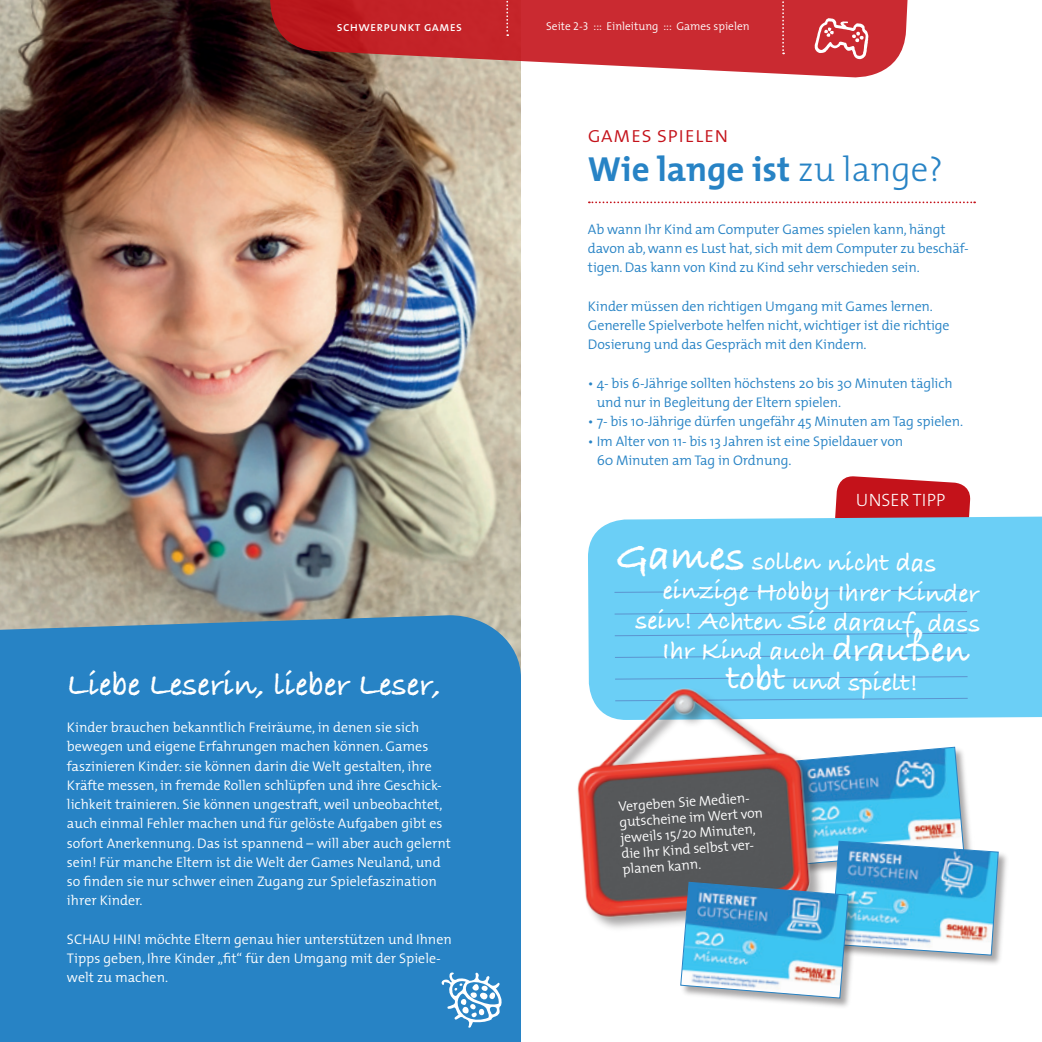
<style>
.page{position:relative;width:1042px;height:1042px;background:#fff}
.page>*{position:absolute;margin:0;border:0;box-sizing:border-box;transform-origin:0 0}
.t1{font:700 35px "The Mix";color:#2783c5}
.t2{font:33.25px "Bradley Hand ITCTT Bold";color:#fff}
.t3{font:26.6px "Bradley Hand ITCTT Bold";color:#fff}
.t4{font:22.75px "The Mix Light Caps";color:#c4121a}
.t5{font:17.85px "The Mix Light Caps";color:#fff}
.t6{font:300 14px/19.2px "The Mix";color:#fff}
.t7{font:300 14px/19.2px "The Mix";letter-spacing:-.01em;color:#2783c5}
.t8{font:13.12px "The Mix Caps";letter-spacing:.02em;color:#fff}
.t9{font:300 11.38px "The Mix";color:#fff}
.s1{font-family:"The Mix Semi Light Caps";font-weight:400}
.s2{font-weight:300}
.s3{font-size:43.23px}
.s4{font-size:36.57px}
</style>
<div class="page">
<svg style="left:835px;top:476px;width:136px;height:40px"></svg>
<div style="left:588px;top:516px;width:454px;height:203px;background:#6bcff6"></div>
<svg style="left:613px;top:589px;width:355px;height:4px"></svg>
<svg style="left:614px;top:611px;width:354px;height:4px"></svg>
<svg style="left:614px;top:632px;width:354px;height:4px"></svg>
<svg style="left:614px;top:654px;width:354px;height:4px"></svg>
<svg style="left:851px;top:676px;width:117px;height:4px"></svg>
<svg style="left:851px;top:697px;width:117px;height:5px"></svg>
<img style="left:0;top:0;width:521px;height:615px">
<div style="left:830px;top:839px;width:179px;height:127px;background:#231f20;opacity:.4"></div>
<img style="left:577px;top:666px;width:274px;height:263px">
<div style="left:679px;top:880px;width:180px;height:129px;background:#231f20;opacity:.4"></div>
<svg style="left:680px;top:746px;width:319px;height:252px"></svg>
<svg style="left:268px;top:0;width:640px;height:80px;fill:#ca2a31"></svg>
<div style="left:0;top:615px;width:521px;height:427px;background:#2783c5"></div>
<svg style="left:506px;top:0;width:2px;height:36px"></svg>
<svg style="left:782px;top:0;width:2px;height:54px"></svg>
<svg style="left:815px;top:18px;width:53px;height:41px"></svg>
<svg style="left:439px;top:971px;width:64px;height:58px"></svg>
<svg style="left:589px;top:201px;width:386px;height:2px"></svg>
<p class="t8" style="left:337px;top:16px;width:127px">schwerpunkt games</p>
<p class="t9" style="left:546px;top:17px;width:205px">Seite <span class="s1">2-3</span> ::: Einleitung ::: Games spielen</p>
<p class="t4" style="left:588px;top:115px;width:142px">games spielen</p>
<p class="t1" style="left:588px;top:140px;width:357px">Wie lange ist <span class="s2">zu lange?</span></p>
<p class="t7" style="left:588px;top:219px;width:382px">Ab wann Ihr Kind am Computer Games spielen kann, hängt davon ab, wann es Lust hat, sich mit dem Computer zu beschäf&shy;tigen. Das kann von Kind zu Kind sehr verschieden sein.</p>
<p class="t7" style="left:588px;top:296px;width:363px">Kinder müssen den richtigen Umgang mit Games lernen.<br>Generelle Spielverbote helfen nicht, wichtiger ist die richtige<br>Dosierung und das Gespräch mit den Kindern.</p>
<p class="t7" style="left:597px;top:373px;width:357px;text-indent:-9px">• 4- bis 6-Jährige sollten höchstens 20 bis 30 Minuten täglich und nur in Begleitung der Eltern spielen.</p>
<p class="t7" style="left:588px;top:411px;width:377px">• 7- bis 10-Jährige dürfen ungefähr 45 Minuten am Tag spielen.</p>
<p class="t7" style="left:588px;top:431px;width:317px">• Im Alter von 11- bis 13 Jahren ist eine Spieldauer von</p>
<p class="t7" style="left:597px;top:450px;width:196px">60 Minuten am Tag in Ordnung.</p>
<p class="t2" style="left:67px;top:659px;width:376px">Liebe Leserin, lieber Leser,</p>
<p class="t6" style="left:67px;top:717px;width:385px">Kinder brauchen bekanntlich Freiräume, in denen sie sich bewegen und eigene Erfahrungen machen können. Games faszinieren Kinder: sie können darin die Welt gestalten, ihre Kräfte messen, in fremde Rollen schlüpfen und ihre Geschick&shy;lichkeit trainieren. Sie können ungestraft, weil unbeobachtet, auch einmal Fehler machen und für gelöste Aufgaben gibt es sofort Anerkennung. Das ist spannend – will aber auch gelernt sein! Für manche Eltern ist die Welt der Games Neuland, und so finden sie nur schwer einen Zugang zur Spielefaszination ihrer Kinder.</p>
<p class="t6" style="left:67px;top:929px;width:386px">SCHAU HIN! möchte Eltern genau hier unterstützen und Ihnen<br>Tipps geben, Ihre Kinder „fit“ für den Umgang mit der Spiele&shy;welt zu machen.</p>
<p class="t5" style="left:856px;top:485px;width:91px">UNSER TIPP</p>
<p class="t3" style="left:616px;top:538px;width:322px;rotate:1deg"><span class="s3">Games</span> sollen nicht das</p>
<p class="t3" style="left:663px;top:569px;width:317px;rotate:1deg">einzige Hobby Ihrer Kinder</p>
<p class="t3" style="left:636px;top:598px;width:346px;rotate:1deg">sein! Achten Sie darauf, dass</p>
<p class="t3" style="left:663px;top:629px;width:308px;rotate:1deg">Ihr Kind auch <span class="s4">draußen</span></p>
<p class="t3" style="left:727px;top:659px;width:193px;rotate:1deg"><span class="s4">tobt</span> und spielt!</p>
<p class="t6" style="left:617px;top:798px;width:146px;line-height:15.8px;rotate:-4deg">Vergeben Sie Medien&shy;gutscheine im Wert von jeweils 15/20 Minuten, die Ihr Kind selbst ver&shy;planen kann.</p>
</div>
